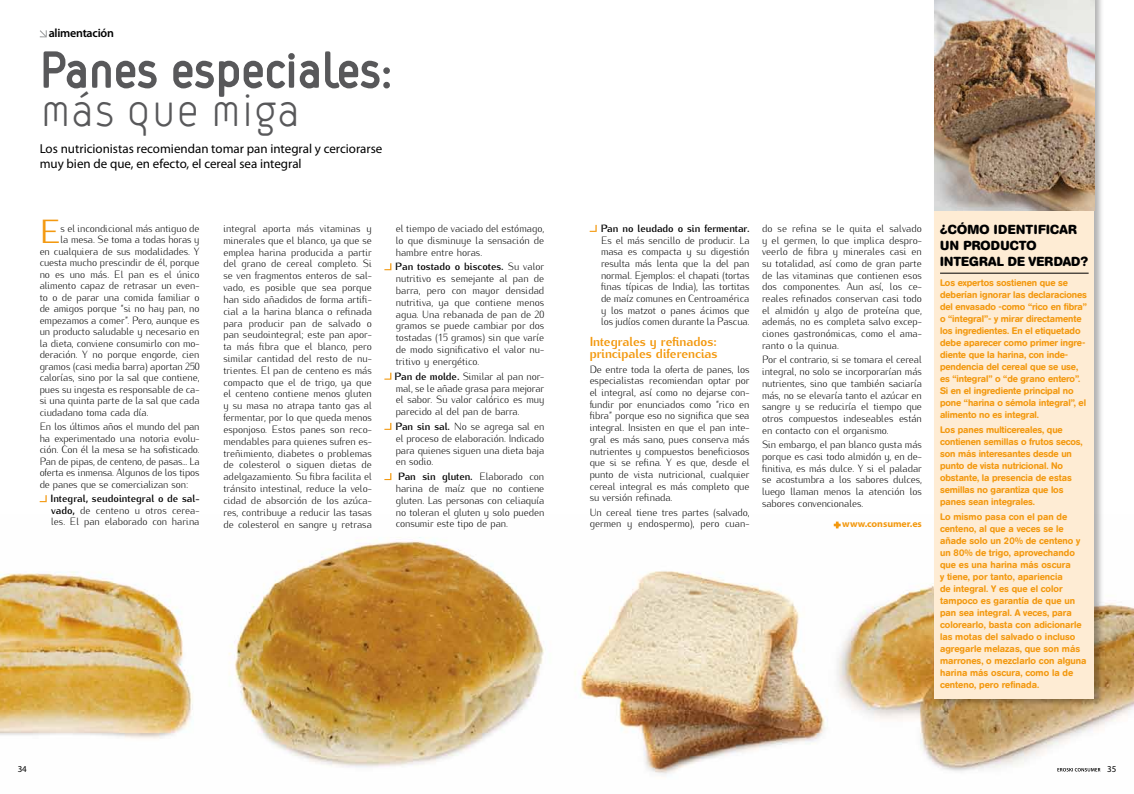
<style>
.page{position:relative;width:1134px;height:794px;background:#fff}
.page>*{position:absolute;margin:0;border:0;box-sizing:border-box;transform-origin:0 0}
.t1{font:46px "VSV Melon Light";letter-spacing:-.02em;color:#58585a}
.t2{font:33.3px "Kurier";color:#f39910;scale:.96 1}
.t3{font:13px/15px "Myriad Pro";color:#000}
.t4{font:700 13px/16px "AG Book Rounded";letter-spacing:.02em;color:#000}
.t5{font:800 13px/12.2px "Kurier";letter-spacing:-.005em;color:#f39910;scale:.96 1}
.t6{font:600 12px "Myriad Pro";letter-spacing:-.02em;color:#000}
.t7{font:300 10.5px/11.8px "Kurier";letter-spacing:-.01em;color:#000;text-align:justify;scale:.96 1}
.t8{font:700 10.5px "Kurier";letter-spacing:-.01em;color:#000;scale:.96 1}
.t9{font:700 9.6px "Myriad Pro";letter-spacing:-.01em;color:#f39910;scale:1.04 1}
.t10{font:500 9.5px/12px "AG Book Rounded";letter-spacing:-.01em;color:#f39910}
.t11{font:9px "Myriad Pro";color:#000}
.s1{font-weight:700}
</style>
<div class="page">
<svg style="left:40px;top:30px;width:7px;height:7px"></svg>
<img style="left:0;top:537px;width:1134px;height:238px">
<div style="left:933px;top:0;width:171px;height:707px;background:#000;opacity:.3"></div>
<div style="left:934px;top:0;width:160px;height:698px;background:#feecd4"></div>
<hr style="left:940px;top:273px;width:149px;height:1px;background:#000">
<img style="left:934px;top:0;width:160px;height:210px">
<svg style="left:43px;top:51px;width:114px;height:38px"></svg>
<svg style="left:173px;top:51px;width:217px;height:46px"></svg>
<svg style="left:384px;top:263px;width:7px;height:7px"></svg>
<svg style="left:384px;top:373px;width:7px;height:7px"></svg>
<svg style="left:384px;top:423px;width:7px;height:7px"></svg>
<svg style="left:384px;top:473px;width:7px;height:7px"></svg>
<svg style="left:40px;top:495px;width:7px;height:7px"></svg>
<svg style="left:590px;top:225px;width:7px;height:7px"></svg>
<svg style="left:833px;top:521px;width:8px;height:8px"></svg>
<svg style="left:1057px;top:768px;width:43px;height:3px"></svg>
<p class="t6" style="left:49px;top:27px;width:67px">alimentación</p>
<h1 class="t1" style="left:40px;top:82px;width:263px">más que miga</h1>
<p class="t3" style="left:40px;top:141px;width:344px">Los nutricionistas recomiendan tomar pan integral y cerciorarse muy bien de que, en efecto, el cereal sea integral</p>
<h2 class="t2" style="left:40px;top:206px;width:24px">E</h2>
<p class="t7" style="left:61px;top:221px;width:146px">s el incondicional más antiguo de</p>
<p class="t7" style="left:61px;top:233px;width:146px">la mesa. Se toma a todas horas y</p>
<p class="t7" style="left:40px;top:244px;width:168px">en cualquiera de sus modalidades. Y</p>
<p class="t7" style="left:40px;top:256px;width:168px">cuesta mucho prescindir de él, porque</p>
<p class="t7" style="left:40px;top:267px;width:168px">no es uno más. El pan es el único</p>
<p class="t7" style="left:40px;top:279px;width:168px">alimento capaz de retrasar un even-</p>
<p class="t7" style="left:40px;top:290px;width:168px">to o de parar una comida familiar o</p>
<p class="t7" style="left:40px;top:302px;width:168px">de amigos porque “si no hay pan, no</p>
<p class="t7" style="left:40px;top:313px;width:168px">empezamos a comer”. Pero, aunque es</p>
<p class="t7" style="left:40px;top:325px;width:168px">un producto saludable y necesario en</p>
<p class="t7" style="left:40px;top:336px;width:168px">la dieta, conviene consumirlo con mo-</p>
<p class="t7" style="left:40px;top:348px;width:168px">deración. Y no porque engorde, cien</p>
<p class="t7" style="left:40px;top:359px;width:168px">gramos (casi media barra) aportan 250</p>
<p class="t7" style="left:40px;top:371px;width:168px">calorías, sino por la sal que contiene,</p>
<p class="t7" style="left:40px;top:382px;width:168px">pues su ingesta es responsable de ca-</p>
<p class="t7" style="left:40px;top:394px;width:168px">si una quinta parte de la sal que cada</p>
<p class="t7" style="left:40px;top:405px;width:115px">ciudadano toma cada día.</p>
<p class="t7" style="left:40px;top:420px;width:168px;line-height:11.5px">En los últimos años el mundo del pan ha experimentado una notoria evolu&shy;ción. Con él la mesa se ha sofisticado.<br>Pan de pipas, de centeno, de pasas… La oferta es inmensa. Algunos de los tipos de panes que se comercializan son:</p>
<p class="t7" style="left:50px;top:492px;width:157px;line-height:11.5px"><span class="s1">Integral, seudointegral o de sal&shy;vado,</span> de centeno u otros cerea&shy;les. El pan elaborado con harina</p>
<p class="t7" style="left:223px;top:221px;width:156px">integral aporta más vitaminas y minerales que el blanco, ya que se emplea harina producida a partir del grano de cereal completo. Si se ven fragmentos enteros de sal&shy;vado, es posible que sea porque han sido añadidos de forma artifi&shy;cial a la harina blanca o refinada para producir pan de salvado o pan seudointegral; este pan apor&shy;ta más fibra que el blanco, pero similar cantidad del resto de nu&shy;trientes. El pan de centeno es más compacto que el de trigo, ya que el centeno contiene menos gluten y su masa no atrapa tanto gas al fermentar, por lo que queda menos esponjoso. Estos panes son reco&shy;mendables para quienes sufren es&shy;treñimiento, diabetes o problemas de colesterol o siguen dietas de adelgazamiento. Su fibra facilita el tránsito intestinal, reduce la velo&shy;cidad de absorción de los azúca&shy;res, contribuye a reducir las tasas de colesterol en sangre y retrasa</p>
<p class="t8" style="left:601px;top:220px;width:157px">Pan no leudado o sin fermentar.</p>
<p class="t7" style="left:396px;top:221px;width:156px">el tiempo de vaciado del estómago, lo que disminuye la sensación de hambre entre horas.</p>
<p class="t7" style="left:395px;top:260px;width:157px"><span class="s1">Pan tostado o biscotes.</span> Su valor nutritivo es semejante al pan de barra, pero con mayor densidad nutritiva, ya que contiene menos agua. Una rebanada de pan de 20 gramos se puede cambiar por dos tostadas (15 gramos) sin que varíe de modo significativo el valor nu&shy;tritivo y energético.</p>
<p class="t7" style="left:395px;top:369px;width:157px"><span class="s1">Pan de molde.</span> Similar al pan nor&shy;mal, se le añade grasa para mejorar el sabor. Su valor calórico es muy parecido al del pan de barra.</p>
<p class="t7" style="left:395px;top:419px;width:157px"><span class="s1">Pan sin sal.</span> No se agrega sal en el proceso de elaboración. Indicado para quienes siguen una dieta baja en sodio.</p>
<p class="t7" style="left:396px;top:469px;width:156px"><span class="s1">Pan sin gluten.</span> Elaborado con harina de maíz que no contiene gluten. Las personas con celiaquía no toleran el gluten y solo pueden consumir este tipo de pan.</p>
<p class="t7" style="left:601px;top:233px;width:156px">Es el más sencillo de producir. La masa es compacta y su digestión resulta más lenta que la del pan normal. Ejemplos: el chapati (tortas finas típicas de India), las tortitas de maíz comunes en Centroamérica y los matzot o panes ácimos que los judíos comen durante la Pascua.</p>
<p class="t5" style="left:590px;top:335px;width:135px">Integrales y refinados: principales diferencias</p>
<p class="t7" style="left:590px;top:362px;width:168px">De entre toda la oferta de panes, los especialistas recomiendan optar por el integral, así como no dejarse con&shy;fundir por enunciados como “rico en fibra” porque eso no significa que sea integral. Insisten en que el pan inte&shy;gral es más sano, pues conserva más nutrientes y compuestos beneficiosos que si se refina. Y es que, desde el punto de vista nutricional, cualquier cereal integral es más completo que su versión refinada.</p>
<p class="t7" style="left:590px;top:505px;width:168px">Un cereal tiene tres partes (salvado, germen y endospermo), pero cuan-</p>
<p class="t7" style="left:762px;top:221px;width:168px">do se refina se le quita el salvado y el germen, lo que implica despro&shy;veerlo de fibra y minerales casi en su totalidad, así como de gran parte de las vitaminas que contienen esos dos componentes. Aun así, los ce&shy;reales refinados conservan casi todo el almidón y algo de proteína que, además, no es completa salvo excep&shy;ciones gastronómicas, como el ama&shy;ranto o la quinua.</p>
<p class="t7" style="left:762px;top:353px;width:168px">Por el contrario, si se tomara el cereal integral, no solo se incorporarían más nutrientes, sino que también saciaría más, no se elevaría tanto el azúcar en sangre y se reduciría el tiempo que otros compuestos indeseables están en contacto con el organismo.</p>
<p class="t7" style="left:762px;top:438px;width:168px">Sin embargo, el pan blanco gusta más porque es casi todo almidón y, en de&shy;finitiva, es más dulce. Y si el paladar se acostumbra a los sabores dulces, luego llaman menos la atención los sabores convencionales.</p>
<p class="t9" style="left:842px;top:519px;width:78px">www.consumer.es</p>
<p class="t4" style="left:940px;top:222px;width:149px">¿CÓMO IDENTIFICAR<br>UN PRODUCTO<br>INTEGRAL DE VERDAD?</p>
<p class="t10" style="left:940px;top:277px;width:148px">Los expertos sostienen que se deberían ignorar las declaraciones del envasado -como “rico en fibra” o “integral”- y mirar directamente los ingredientes. En el etiquetado debe aparecer como primer ingre&shy;diente que la harina, con inde&shy;pendencia del cereal que se use, es “integral” o “de grano entero”.<br>Si en el ingrediente principal no pone “harina o sémola integral”, el alimento no es integral.</p>
<p class="t10" style="left:940px;top:424px;width:144px">Los panes multicereales, que contienen semillas o frutos secos, son más interesantes desde un punto de vista nutricional. No obstante, la presencia de estas semillas no garantiza que los panes sean integrales.</p>
<p class="t10" style="left:940px;top:511px;width:148px">Lo mismo pasa con el pan de centeno, al que a veces se le añade solo un 20% de centeno y un 80% de trigo, aprovechando que es una harina más oscura<br>y tiene, por tanto, apariencia<br>de integral. Y es que el color tampoco es garantía de que un pan sea integral. A veces, para colorearlo, basta con adicionarle las motas del salvado o incluso agregarle melazas, que son más marrones, o mezclarlo con alguna harina más oscura, como la de centeno, pero refinada.</p>
<p class="t11" style="left:18px;top:763px;width:11px">34</p>
<p class="t11" style="left:1107px;top:763px;width:11px">35</p>
</div>
